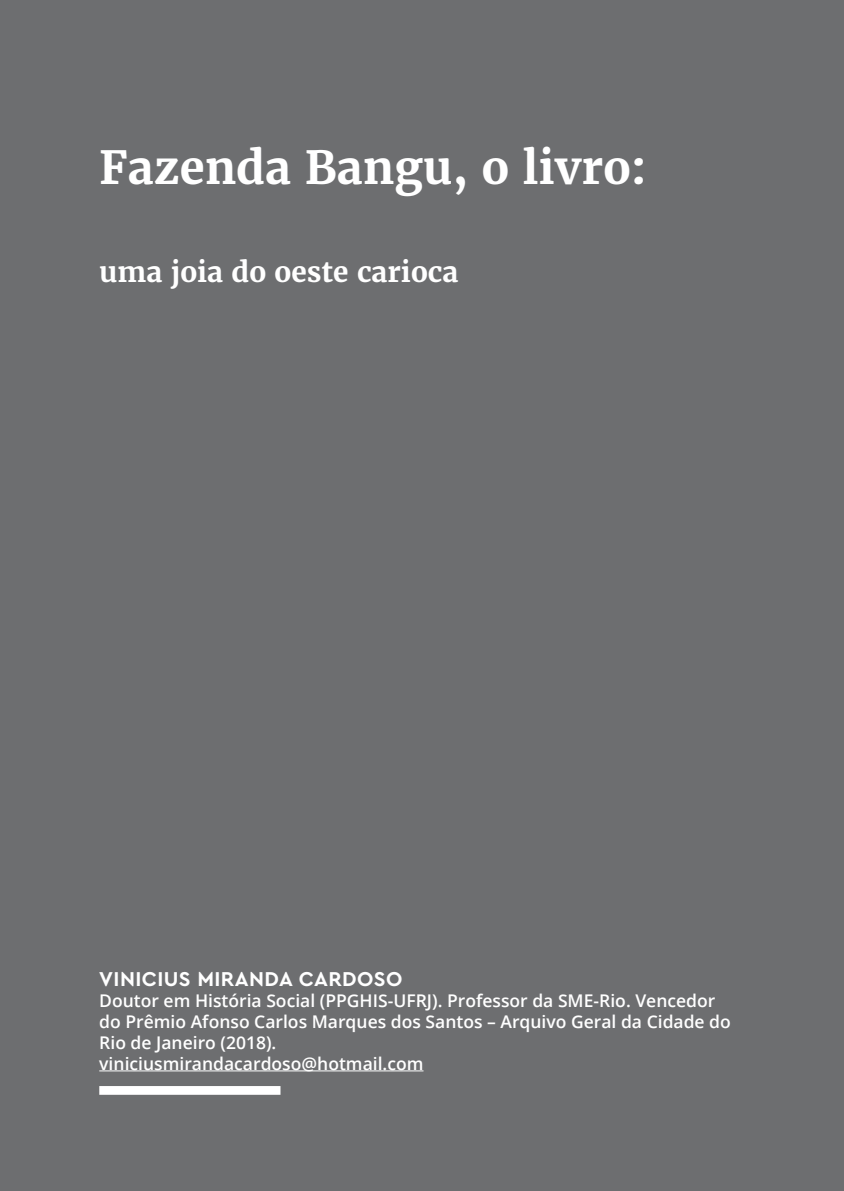
<style>
.page{position:relative;width:844px;height:1191px;background:#fff}
.page>*{position:absolute;margin:0;border:0;box-sizing:border-box;transform-origin:0 0}
.titulo-artigo{font:700 45.5px "Merriweather";color:#fff}
.subtitulo-artigo{font:700 28px "Merriweather";color:#fff}
.nome-apresentacao{font:700 21px "Cera Pro";letter-spacing:.02em;color:#fff}
.titulacao-apresentac{font:600 17.5px/21px "Open Sans";color:#fff}
</style>
<div class="page">
<div style="left:0;top:0;width:843px;height:1191px;background:#6d6e70"></div>
<div style="left:99px;top:1086px;width:181px;height:8px;background:#fff"></div>
<hr style="left:99px;top:1070px;width:324px;height:1px;background:#fff">
<p class="titulo-artigo" style="left:99px;top:138px;width:549px">Fazenda Bangu, o livro:</p>
<p class="subtitulo-artigo" style="left:99px;top:254px;width:360px">uma joia do oeste carioca</p>
<p class="nome-apresentacao" style="left:99px;top:964px;width:304px">VINICIUS MIRANDA CARDOSO</p>
<p class="titulacao-apresentac" style="left:99px;top:989px;width:633px">Doutor em História Social (PPGHIS-UFRJ). Professor da SME-Rio. Vencedor do Prêmio Afonso Carlos Marques dos Santos – Arquivo Geral da Cidade do<br>Rio de Janeiro (2018).</p>
<p class="titulacao-apresentac" style="left:99px;top:1052px;width:325px">viniciusmirandacardoso@hotmail.com</p>
</div>
